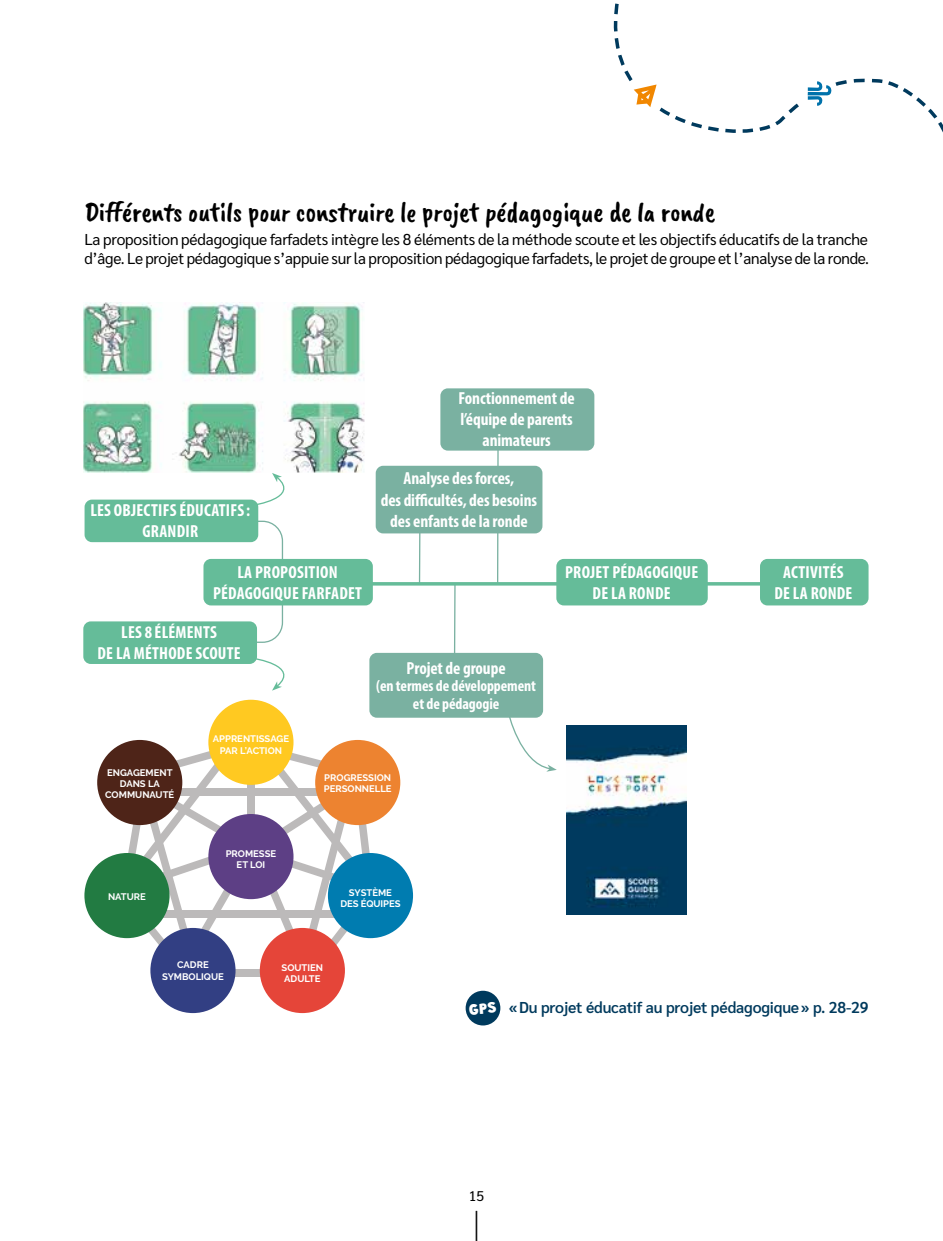
<style>
.page{position:relative;width:943px;height:1241px;background:#fff}
.page>*{position:absolute;margin:0;border:0;box-sizing:border-box;transform-origin:0 0}
.t1{font:28px "Caveat Brush";letter-spacing:-.01em;color:#000}
.t2{font:700 condensed 17.5px/21px "Myriad Pro";letter-spacing:.01em;color:#fff;text-align:center}
.t3{font:15.75px/19.2px "Sarabun";letter-spacing:-.015em;color:#000}
.t4{font:600 15.75px "Sarabun";letter-spacing:-.01em;color:#003a5d}
.t5{font:700 condensed 15.75px/17.5px "Myriad Pro";letter-spacing:-.005em;color:#fff;text-align:center}
.t6{font:14px "Sarabun";color:#000}
.t7{font:700 9.45px/11.4px "Raleway";color:#fff;text-align:center}
</style>
<div class="page">
<hr style="left:476px;top:1210px;width:1px;height:30px;background:#000">
<svg style="left:777px;top:78px;width:166px;height:55px"></svg>
<hr style="left:454px;top:583px;width:1px;height:74px;background:#7ab1a1">
<hr style="left:419px;top:510px;width:1px;height:73px;background:#7ab1a1">
<hr style="left:497px;top:435px;width:1px;height:148px;background:#7ab1a1">
<hr style="left:368px;top:582px;width:423px;height:3px;background:#65bc99">
<svg style="left:613px;top:3px;width:164px;height:130px"></svg>
<svg style="left:784px;top:78px;width:87px;height:39px"></svg>
<div style="left:85px;top:499px;width:173px;height:43px;background:#65bc99;border-radius:7px"></div>
<div style="left:440px;top:388px;width:154px;height:62px;background:#7ab1a1;border-radius:7px"></div>
<div style="left:376px;top:465px;width:166px;height:68px;background:#7ab1a1;border-radius:7px"></div>
<div style="left:83px;top:621px;width:174px;height:43px;background:#65bc99;border-radius:7px"></div>
<div style="left:203px;top:559px;width:170px;height:46px;background:#65bc99;border-radius:7px"></div>
<div style="left:556px;top:559px;width:151px;height:46px;background:#65bc99;border-radius:7px"></div>
<div style="left:760px;top:559px;width:108px;height:46px;background:#65bc99;border-radius:7px"></div>
<div style="left:155px;top:909px;width:180px;height:8px;background:#bcbaba"></div>
<div style="left:155px;top:788px;width:180px;height:7px;background:#bcbaba"></div>
<div style="left:247px;top:764px;width:8px;height:55px;background:#bcbaba"></div>
<div style="left:224px;top:969px;width:46px;height:7px;background:#bcbaba"></div>
<svg style="left:255px;top:739px;width:116px;height:231px"></svg>
<svg style="left:127px;top:748px;width:115px;height:218px"></svg>
<div style="left:97px;top:739px;width:85px;height:86px;background:#4e2418;border-radius:50%"></div>
<div style="left:208px;top:699px;width:85px;height:85px;background:#ffc921;border-radius:50%"></div>
<div style="left:315px;top:739px;width:85px;height:86px;background:#ed8330;border-radius:50%"></div>
<div style="left:328px;top:852px;width:85px;height:86px;background:#007cb0;border-radius:50%"></div>
<div style="left:150px;top:927px;width:85px;height:85px;background:#323f83;border-radius:50%"></div>
<div style="left:260px;top:927px;width:85px;height:85px;background:#e54539;border-radius:50%"></div>
<div style="left:84px;top:852px;width:85px;height:86px;background:#227b42;border-radius:50%"></div>
<div style="left:208px;top:813px;width:85px;height:86px;background:#5d3f85;border-radius:50%"></div>
<img style="left:83px;top:302px;width:281px;height:171px">
<svg style="left:252px;top:473px;width:33px;height:33px"></svg>
<svg style="left:252px;top:658px;width:33px;height:32px"></svg>
<div style="left:369px;top:652px;width:174px;height:65px;background:#7ab1a1;border-radius:7px"></div>
<svg style="left:507px;top:710px;width:50px;height:61px"></svg>
<img style="left:567px;top:725px;width:119px;height:188px">
<div style="left:465px;top:990px;width:35px;height:35px;background:#003a5d;border-radius:50%"></div>
<h1 class="t1" style="left:84px;top:196px;width:632px">Différents outils pour construire le projet pédagogique de la ronde</h1>
<p class="t3" style="left:84px;top:230px;width:786px">La proposition pédagogique farfadets intègre les 8 éléments de la méthode scoute et les objectifs éducatifs de la tranche d’âge. Le projet pédagogique s’appuie sur la proposition pédagogique farfadets, le projet de groupe et l’analyse de la ronde.</p>
<p class="t2" style="left:90px;top:499px;width:161px">LES OBJECTIFS ÉDUCATIFS:<br>GRANDIR</p>
<p class="t2" style="left:458px;top:387px;width:117px">Fonctionnement de l’équipe de parents animateurs</p>
<p class="t2" style="left:381px;top:467px;width:158px">Analyse des forces,<br>des difficultés, des besoins des enfants de la ronde</p>
<p class="t2" style="left:213px;top:561px;width:150px">LA PROPOSITION<br>PÉDAGOGIQUE FARFADET</p>
<p class="t2" style="left:565px;top:561px;width:135px">PROJET PÉDAGOGIQUE<br>DE LA RONDE</p>
<p class="t2" style="left:774px;top:561px;width:79px">ACTIVITÉS<br>DE LA RONDE</p>
<p class="t2" style="left:98px;top:621px;width:145px">LES 8 ÉLÉMENTS<br>DE LA MÉTHODE SCOUTE</p>
<p class="t7" style="left:105px;top:766px;width:71px">ENGAGEMENT<br>DANS LA<br>COMMUNAUTÉ</p>
<p class="t7" style="left:108px;top:890px;width:39px">NATURE</p>
<p class="t7" style="left:213px;top:733px;width:78px">APPRENTISSAGE<br>PAR L’ACTION</p>
<p class="t7" style="left:226px;top:847px;width:52px">PROMESSE<br>ET LOI</p>
<p class="t2" style="left:406px;top:657px;width:100px">Projet de groupe</p>
<p class="t5" style="left:376px;top:676px;width:161px">(en termes de développement et de pédagogie</p>
<p class="t7" style="left:324px;top:771px;width:69px;text-align:left">PROGRESSION<br>PERSONNELLE</p>
<p class="t7" style="left:340px;top:886px;width:62px">SYSTÈME<br>DES ÉQUIPES</p>
<p class="t7" style="left:162px;top:959px;width:63px">CADRE<br>SYMBOLIQUE</p>
<p class="t7" style="left:281px;top:961px;width:43px;text-align:left">SOUTIEN<br>ADULTE</p>
<p class="t4" style="left:508px;top:998px;width:361px">«Du projet éducatif au projet pédagogique» p. 28-29</p>
<p class="t6" style="left:469px;top:1187px;width:17px">15</p>
</div>
